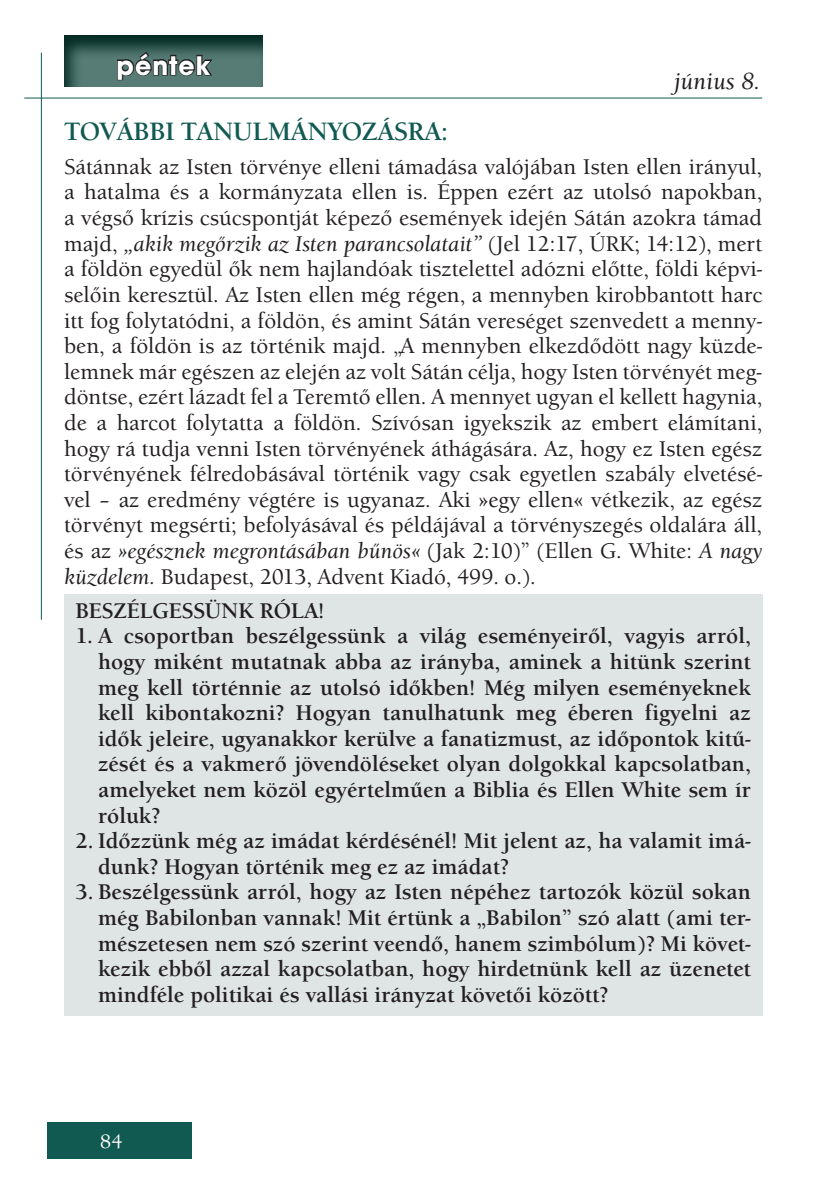
<style>
.page{position:relative;width:832px;height:1194px;background:#fff}
.page>*{position:absolute;margin:0;border:0;box-sizing:border-box;transform-origin:0 0}
.t1{font:700 28px "Avant Gar Got Itc TEE";letter-spacing:.04em;color:#fff}
.t2{font:700 26px "Berkeley Old Sty Itc TEE";color:#115a52}
.t3{font:italic 500 24px "Berkeley Old Sty Itc TEE";color:#231f20}
.t4{font:500 22px/25.6px "Berkeley Old Sty Itc TEE";color:#231f20;text-align:justify}
.t5{font:700 22px/25.6px "Berkeley Old Sty Itc TEE";color:#231f20;text-align:justify}
.t6{font:500 20px "Berkeley Old Sty Itc TEE";color:#fff}
.s1{font-style:italic}
</style>
<div class="page">
<div style="left:47px;top:1122px;width:145px;height:36px;background:#115a52"></div>
<hr style="left:24px;top:98px;width:737px;height:1px;background:#115a52">
<hr style="left:41px;top:53px;width:1px;height:567px;background:#115a52">
<div style="left:64px;top:594px;width:697px;height:421px;background:#dee5e4"></div>
<svg style="left:64px;top:35px;width:199px;height:52px;background:#385e58"></svg>
<svg style="left:116px;top:50px;width:99px;height:31px;background:#425b57"></svg>
<p class="t1" style="left:116px;top:48px;width:95px">péntek</p>
<p class="t2" style="left:64px;top:116px;width:385px">TOVÁBBI TANULMÁNYOZÁSRA:</p>
<p class="t4" style="left:64px;top:154px;width:699px">Sátánnak az Isten törvénye elleni támadása valójában Isten ellen irányul, a hatalma és a kormányzata ellen is. Éppen ezért az utolsó napokban, a végső krízis csúcspontját képező események idején Sátán azokra támad majd, <span class="s1">„akik megőrzik az Isten parancsolatait”</span> (Jel 12:17, ÚRK; 14:12), mert a földön egyedül ők nem hajlandóak tisztelettel adózni előtte, földi képvi&shy;selőin keresztül. Az Isten ellen még régen, a mennyben kirobbantott harc itt fog folytatódni, a földön, és amint Sátán vereséget szenvedett a menny&shy;ben, a földön is az történik majd. „A mennyben elkezdődött nagy küzde&shy;lemnek már egészen az elején az volt Sátán célja, hogy Isten törvényét meg&shy;döntse, ezért lázadt fel a Teremtő ellen. A mennyet ugyan el kellett hagynia, de a harcot folytatta a földön. Szívósan igyekszik az embert elámítani, hogy rá tudja venni Isten törvényének áthágására. Az, hogy ez Isten egész törvényének félredobásával történik vagy csak egyetlen szabály elvetésé&shy;vel – az eredmény végtére is ugyanaz. Aki »egy ellen« vétkezik, az egész törvényt megsérti; befolyásával és példájával a törvényszegés oldalára áll, és az <span class="s1">»egésznek megrontásában bűnös«</span> (Jak 2:10)” (Ellen G. White: <span class="s1">A nagy küzdelem.</span> Budapest, 2013, Advent Kiadó, 499. o.).</p>
<p class="t5" style="left:75px;top:598px;width:250px">BESZÉLGESSÜNK RÓLA!</p>
<p class="t5" style="left:98px;top:623px;width:654px;text-indent:-23px">1. A csoportban beszélgessünk a világ eseményeiről, vagyis arról, hogy miként mutatnak abba az irányba, aminek a hitünk szerint meg kell történnie az utolsó időkben! Még milyen eseményeknek kell kibontakozni? Hogyan tanulhatunk meg éberen figyelni az idők jeleire, ugyanakkor kerülve a fanatizmust, az időpontok kitű&shy;zését és a vakmerő jövendöléseket olyan dolgokkal kapcsolatban, amelyeket nem közöl egyértelműen a Biblia és Ellen White sem ír róluk?</p>
<p class="t5" style="left:98px;top:828px;width:654px;text-indent:-23px">2. Időzzünk még az imádat kérdésénél! Mit jelent az, ha valamit imá&shy;dunk? Hogyan történik meg ez az imádat?</p>
<p class="t5" style="left:98px;top:879px;width:654px;text-indent:-23px">3. Beszélgessünk arról, hogy az Isten népéhez tartozók közül sokan még Babilonban vannak! Mit értünk a „Babilon” szó alatt (ami ter&shy;mészetesen nem szó szerint veendő, hanem szimbólum)? Mi követ&shy;kezik ebből azzal kapcsolatban, hogy hirdetnünk kell az üzenetet mindféle politikai és vallási irányzat követői között?</p>
<p class="t3" style="left:673px;top:66px;width:88px">június 8.</p>
<p class="t6" style="left:100px;top:1129px;width:24px">84</p>
</div>
